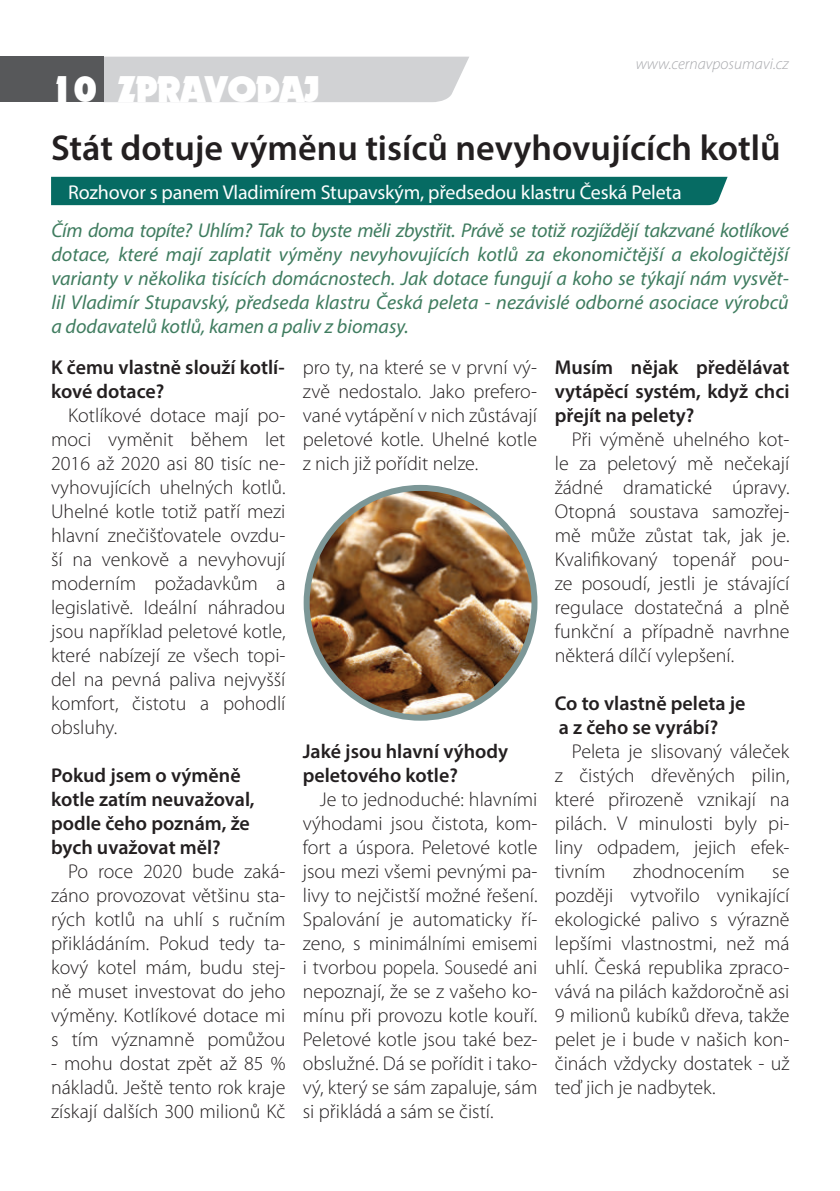
<style>
.page{position:relative;width:840px;height:1191px;background:#fff}
.page>*{position:absolute;margin:0;border:0;box-sizing:border-box;transform-origin:0 0}
.t1{font:600 36px "Myriad Pro";color:#231f20}
.t2{font:36px "Dynamo CE";color:#fff}
.t3{font:300 20px/24px "Myriad Pro";color:#231f20;text-align:justify}
.t4{font:italic 20px/24px "Myriad Pro";color:#3f7c5f;text-align:justify}
.t5{font:600 20px/24px "Myriad Pro";color:#231f20}
.t6{font:20px "Myriad Pro";letter-spacing:-.01em;color:#fff}
.t7{font:italic 300 16px "Myriad Pro";color:#a8a9ad}
</style>
<div class="page">
<div style="left:103px;top:57px;width:366px;height:45px;background:#d1d2d4"></div>
<div style="left:0;top:57px;width:103px;height:45px;background:#57585a"></div>
<div style="left:52px;top:177px;width:675px;height:28px;background:#066b63"></div>
<img style="left:310px;top:488px;width:224px;height:229px">
<div style="left:303px;top:485px;width:234px;height:235px;border:6px solid #7c9797;border-radius:50%"></div>
<p class="t7" style="left:635px;top:55px;width:155px">www.cernavposumavi.cz</p>
<h1 class="t2" style="left:51px;top:66px;width:270px">10 ZPRAVODAJ</h1>
<h1 class="t1" style="left:51px;top:125px;width:730px">Stát dotuje výměnu tisíců nevyhovujících kotlů</h1>
<p class="t6" style="left:68px;top:180px;width:614px">Rozhovor s panem Vladimírem Stupavským, předsedou klastru Česká Peleta</p>
<p class="t4" style="left:51px;top:218px;width:738px">Čím doma topíte? Uhlím? Tak to byste měli zbystřit. Právě se totiž rozjíždějí takzvané kotlíkové dotace, které mají zaplatit výměny nevyhovujících kotlů za ekonomičtější a ekologičtější varianty v několika tisících domácnostech. Jak dotace fungují a koho se týkají nám vysvět&shy;lil Vladimír Stupavský, předseda klastru Česká peleta - nezávislé odborné asociace výrobců a dodavatelů kotlů, kamen a paliv z biomasy.</p>
<p class="t5" style="left:51px;top:354px;width:235px">K čemu vlastně slouží kotlí&shy;kové dotace?</p>
<p class="t3" style="left:51px;top:403px;width:236px;text-indent:17px">Kotlíkové dotace mají po&shy;moci vyměnit během let 2016 až 2020 asi 80 tisíc ne&shy;vyhovujících uhelných kotlů.<br>Uhelné kotle totiž patří mezi hlavní znečišťovatele ovzdu&shy;ší na venkově a nevyhovují moderním požadavkům a legislativě. Ideální náhradou jsou například peletové kotle, které nabízejí ze všech topi&shy;del na pevná paliva nejvyšší komfort, čistotu a pohodlí obsluhy.</p>
<p class="t5" style="left:51px;top:762px;width:205px">Pokud jsem o výměně kotle zatím neuvažoval, podle čeho poznám, že bych uvažovat měl?</p>
<p class="t3" style="left:51px;top:859px;width:236px;text-indent:17px">Po roce 2020 bude zaká&shy;záno provozovat většinu sta&shy;rých kotlů na uhlí s ručním přikládáním. Pokud tedy ta&shy;kový kotel mám, budu stej&shy;ně muset investovat do jeho výměny. Kotlíkové dotace mi s tím významně pomůžou</p>
<p class="t3" style="left:51px;top:1051px;width:236px">- mohu dostat zpět až 85 % nákladů. Ještě tento rok kraje získají dalších 300 milionů Kč</p>
<p class="t3" style="left:302px;top:355px;width:236px">pro ty, na které se v první vý&shy;zvě nedostalo. Jako prefero&shy;vané vytápění v nich zůstávají peletové kotle. Uhelné kotle z nich již pořídit nelze.</p>
<p class="t5" style="left:302px;top:738px;width:207px">Jaké jsou hlavní výhody peletového kotle?</p>
<p class="t3" style="left:302px;top:787px;width:236px;text-indent:17px">Je to jednoduché: hlavními výhodami jsou čistota, kom&shy;fort a úspora. Peletové kotle jsou mezi všemi pevnými pa&shy;livy to nejčistší možné řešení.<br>Spalování je automaticky ří&shy;zeno, s minimálními emisemi i tvorbou popela. Sousedé ani nepoznají, že se z vašeho ko&shy;mínu při provozu kotle kouří.<br>Peletové kotle jsou také bez&shy;obslužné. Dá se pořídit i tako&shy;vý, který se sám zapaluje, sám si přikládá a sám se čistí.</p>
<p class="t5" style="left:554px;top:354px;width:236px;text-align:justify">Musím nějak předělávat vytápěcí systém, když chci přejít na pelety?</p>
<p class="t3" style="left:554px;top:427px;width:236px;text-indent:17px">Při výměně uhelného kot&shy;le za peletový mě nečekají žádné dramatické úpravy.<br>Otopná soustava samozřej&shy;mě může zůstat tak, jak je.<br>Kvalifikovaný topenář pou&shy;ze posoudí, jestli je stávající regulace dostatečná a plně funkční a případně navrhne některá dílčí vylepšení.</p>
<p class="t5" style="left:554px;top:690px;width:192px">Co to vlastně peleta je a z čeho se vyrábí?</p>
<p class="t3" style="left:554px;top:739px;width:236px;text-indent:17px">Peleta je slisovaný váleček z čistých dřevěných pilin, které přirozeně vznikají na pilách. V minulosti byly pi&shy;liny odpadem, jejich efek&shy;tivním</p>
<p class="t3" style="left:632px;top:859px;width:113px">zhodnocením</p>
<p class="t3" style="left:554px;top:859px;width:236px;text-indent:217px">se později vytvořilo vynikající ekologické palivo s výrazně lepšími vlastnostmi, než má uhlí. Česká republika zpraco&shy;vává na pilách každoročně asi 9 milionů kubíků dřeva, takže pelet je i bude v našich kon&shy;činách vždycky dostatek - už teď jich je nadbytek.</p>
</div>
